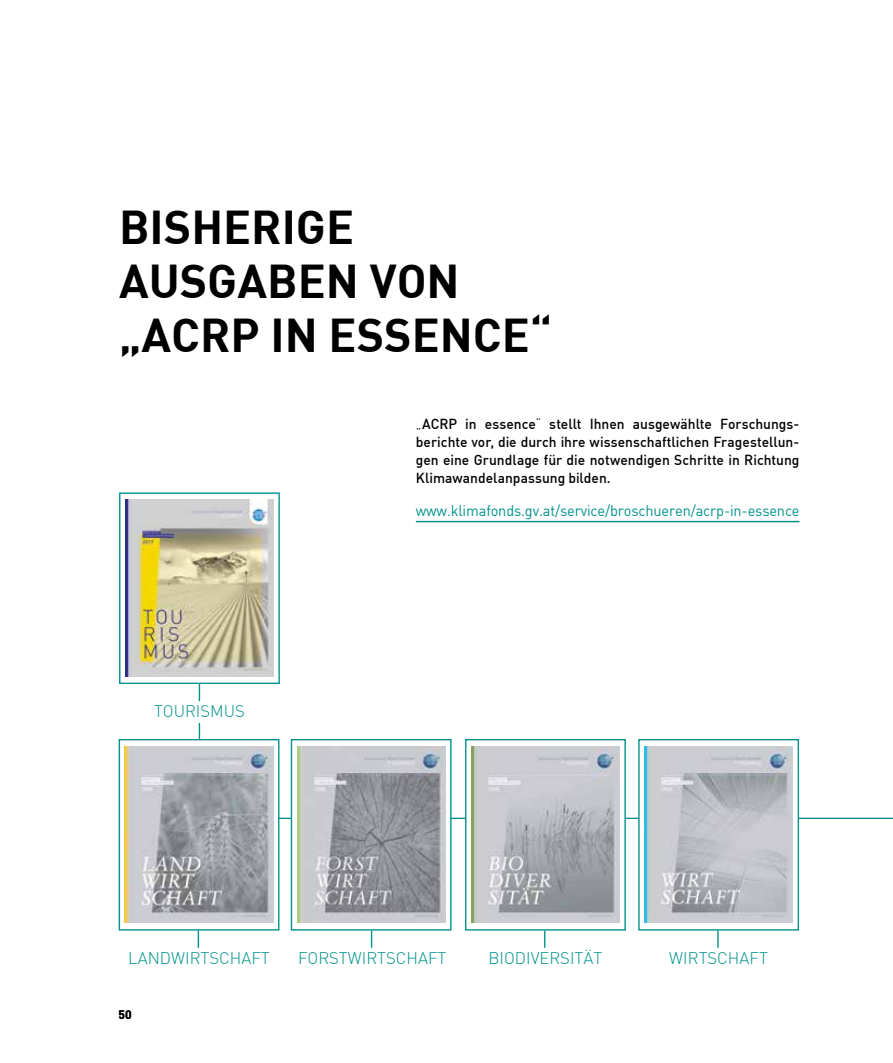
<style>
.page{position:relative;width:893px;height:1063px;background:#fff}
.page>*{position:absolute;margin:0;border:0;box-sizing:border-box;transform-origin:0 0}
.t1{font:46.5px/54px "DIN Bold";color:#000}
.t2{font:300 16.5px "DIN";color:#00928c}
.t3{font:15px "DIN";letter-spacing:-.01em;color:#00928c}
.t4{font:500 14.25px/18px "DIN";color:#000;text-align:justify}
.t5{font:700 12.15px "DIN";color:#000}
.s1{font-weight:300}
</style>
<div class="page">
<svg style="left:198px;top:931px;width:1px;height:17px"></svg>
<hr style="left:130px;top:818px;width:763px;height:1px;background:#00928c">
<div style="left:465px;top:739px;width:161px;height:192px;background:#fff;border:1px solid #00928c"></div>
<div style="left:119px;top:739px;width:160px;height:192px;background:#fff;border:1px solid #00928c"></div>
<div style="left:291px;top:739px;width:161px;height:192px;background:#fff;border:1px solid #00928c"></div>
<hr style="left:416px;top:521px;width:383px;height:1px;background:#00928c">
<img style="left:125px;top:746px;width:148px;height:177px">
<img style="left:297px;top:746px;width:148px;height:177px">
<img style="left:471px;top:746px;width:148px;height:177px">
<svg style="left:371px;top:931px;width:1px;height:17px"></svg>
<svg style="left:544px;top:931px;width:1px;height:17px"></svg>
<div style="left:638px;top:739px;width:161px;height:192px;background:#fff;border:1px solid #00928c"></div>
<img style="left:644px;top:746px;width:148px;height:177px">
<svg style="left:717px;top:931px;width:2px;height:17px"></svg>
<div style="left:119px;top:492px;width:161px;height:192px;background:#fff;border:1px solid #00928c"></div>
<img style="left:125px;top:499px;width:149px;height:177px">
<svg style="left:199px;top:684px;width:1px;height:17px"></svg>
<svg style="left:199px;top:723px;width:1px;height:17px"></svg>
<h1 class="t1" style="left:119px;top:198px;width:435px">BISHERIGE<br>AUSGABEN VON „ACRP IN ESSENCE“</h1>
<p class="t2" style="left:154px;top:701px;width:92px">TOURISMUS</p>
<p class="t4" style="left:416px;top:414px;width:385px"><span class="s1">„</span>ACRP in essence<span class="s1">“</span> stellt Ihnen ausgewählte Forschungs&shy;berichte vor, die durch ihre wissenschaftlichen Fragestellun&shy;gen eine Grundlage für die notwendigen Schritte in Richtung Klimawandelanpassung bilden.</p>
<p class="t3" style="left:416px;top:501px;width:385px">www.klimafonds.gv.at/service/broschueren/acrp-in-essence</p>
<p class="t2" style="left:128px;top:948px;width:143px">LANDWIRTSCHAFT</p>
<p class="t2" style="left:298px;top:948px;width:150px">FORSTWIRTSCHAFT</p>
<p class="t2" style="left:488px;top:948px;width:115px">BIODIVERSITÄT</p>
<p class="t2" style="left:669px;top:948px;width:100px">WIRTSCHAFT</p>
<p class="t5" style="left:119px;top:1007px;width:15px">50</p>
</div>
